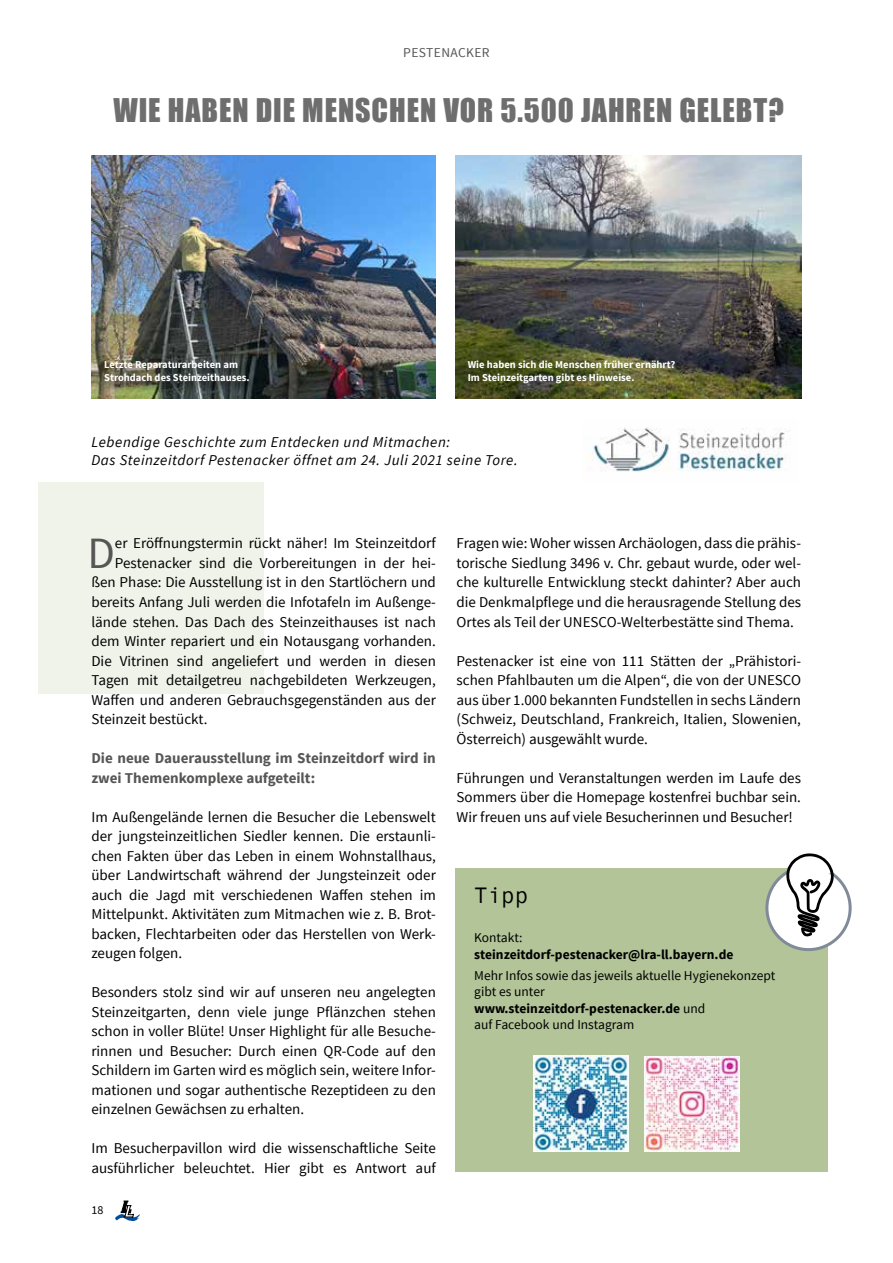
<style>
.page{position:relative;width:893px;height:1263px;background:#fff}
.page>*{position:absolute;margin:0;border:0;box-sizing:border-box;transform-origin:0 0}
.t1{font:44.7px "Source Sans Pro";color:#565655}
.t2{font:30px "Impact";letter-spacing:.03em;color:#6e6e6e}
.t3{font:22.5px "Andale Mono";color:#000}
.t4{font:15px/19.5px "Source Sans Pro";color:#000;text-align:justify}
.t5{font:italic 15px/18px "Source Sans Pro";letter-spacing:.04em;color:#000}
.t6{font:700 15px/19.5px "Source Sans Pro";color:#565655}
.t7{font:13.5px/16.5px "Source Sans Pro";color:#000}
.t8{font:700 13.5px "Source Sans Pro";color:#000}
.t9{font:13.5px "Source Sans Pro";letter-spacing:.03em;color:#565655}
.t10{font:12px "Source Sans Pro";color:#000}
.t11{font:700 10.5px/13.5px "Source Sans Pro";color:#fff}
.s1{font-weight:700}
</style>
<div class="page">
<img style="left:115px;top:1200px;width:24px;height:20px">
<svg style="left:121px;top:1201px;width:13px;height:17px"></svg>
<img style="left:92px;top:156px;width:344px;height:242px">
<img style="left:455px;top:156px;width:346px;height:242px">
<div style="left:39px;top:483px;width:225px;height:211px;background:#f0f3ea"></div>
<div style="left:455px;top:868px;width:372px;height:304px;background:#b2c498"></div>
<div style="left:767px;top:866px;width:83px;height:83px;background:#fff;border-radius:50%"></div>
<div style="left:765px;top:865px;width:87px;height:86px;border:3px solid #808a98;border-radius:50%"></div>
<svg style="left:786px;top:853px;width:48px;height:83px"></svg>
<img style="left:586px;top:427px;width:204px;height:45px">
<img style="left:533px;top:1055px;width:96px;height:96px">
<img style="left:645px;top:1056px;width:95px;height:95px">
<div style="left:101px;top:357px;width:159px;height:36px;background:#000;opacity:.95"></div>
<p class="t9" style="left:403px;top:44px;width:88px">PESTENACKER</p>
<h2 class="t2" style="left:113px;top:86px;width:672px">WIE HABEN DIE MENSCHEN VOR 5.500 JAHREN GELEBT?</h2>
<p class="t11" style="left:104px;top:358px;width:147px">Letzte Reparaturarbeiten am<br>Strohdach des Steinzeithauses.</p>
<p class="t11" style="left:468px;top:358px;width:209px">Wie haben sich die Menschen früher ernährt?<br>Im Steinzeitgarten gibt es Hinweise.</p>
<p class="t5" style="left:91px;top:433px;width:428px">Lebendige Geschichte zum Entdecken und Mitmachen:<br>Das Steinzeitdorf Pestenacker öffnet am 24. Juli 2021 seine Tore.</p>
<h1 class="t1" style="left:87px;top:525px;width:29px">D</h1>
<p class="t4" style="left:115px;top:534px;width:322px">er Eröffnungstermin rückt näher! Im Steinzeitdorf</p>
<p class="t4" style="left:115px;top:553px;width:322px">Pestenacker sind die Vorbereitungen in der hei-</p>
<p class="t4" style="left:91px;top:573px;width:346px">ßen Phase: Die Ausstellung ist in den Startlöchern und</p>
<p class="t4" style="left:91px;top:592px;width:346px">bereits Anfang Juli werden die Infotafeln im Außenge-</p>
<p class="t4" style="left:91px;top:612px;width:346px">lände stehen. Das Dach des Steinzeithauses ist nach</p>
<p class="t4" style="left:91px;top:631px;width:346px">dem Winter repariert und ein Notausgang vorhanden.</p>
<p class="t4" style="left:91px;top:651px;width:346px">Die Vitrinen sind angeliefert und werden in diesen</p>
<p class="t4" style="left:91px;top:670px;width:346px">Tagen mit detailgetreu nachgebildeten Werkzeugen,</p>
<p class="t4" style="left:91px;top:690px;width:346px">Waffen und anderen Gebrauchsgegenständen aus der</p>
<p class="t4" style="left:91px;top:709px;width:117px">Steinzeit bestückt.</p>
<p class="t6" style="left:91px;top:749px;width:346px">Die neue Dauerausstellung im Steinzeitdorf wird in zwei Themenkomplexe aufgeteilt:</p>
<p class="t4" style="left:91px;top:807px;width:346px">Im Außengelände lernen die Besucher die Lebenswelt der jungsteinzeitlichen Siedler kennen. Die erstaunli&shy;chen Fakten über das Leben in einem Wohnstallhaus, über Landwirtschaft während der Jungsteinzeit oder auch die Jagd mit verschiedenen Waffen stehen im Mittelpunkt. Aktivitäten zum Mitmachen wie z. B. Brot&shy;backen, Flechtarbeiten oder das Herstellen von Werk&shy;zeugen folgen.</p>
<p class="t4" style="left:91px;top:982px;width:346px">Besonders stolz sind wir auf unseren neu angelegten Steinzeitgarten, denn viele junge Pflänzchen stehen schon in voller Blüte! Unser Highlight für alle Besuche&shy;rinnen und Besucher: Durch einen QR-Code auf den Schildern im Garten wird es möglich sein, weitere Infor&shy;mationen und sogar authentische Rezeptideen zu den einzelnen Gewächsen zu erhalten.</p>
<p class="t4" style="left:91px;top:1138px;width:346px">Im Besucherpavillon wird die wissenschaftliche Seite ausführlicher beleuchtet. Hier gibt es Antwort auf</p>
<p class="t10" style="left:92px;top:1202px;width:13px">18</p>
<p class="t4" style="left:457px;top:534px;width:346px">Fragen wie: Woher wissen Archäologen, dass die prähis&shy;torische Siedlung 3496 v. Chr. gebaut wurde, oder wel&shy;che kulturelle Entwicklung steckt dahinter? Aber auch die Denkmalpflege und die herausragende Stellung des Ortes als Teil der UNESCO-Welterbestätte sind Thema.</p>
<p class="t4" style="left:457px;top:651px;width:346px">Pestenacker ist eine von 111 Stätten der „Prähistori&shy;schen Pfahlbauten um die Alpen“, die von der UNESCO aus über 1.000 bekannten Fundstellen in sechs Ländern (Schweiz, Deutschland, Frankreich, Italien, Slowenien, Österreich) ausgewählt wurde.</p>
<p class="t4" style="left:457px;top:768px;width:346px">Führungen und Veranstaltungen werden im Laufe des Sommers über die Homepage kostenfrei buchbar sein.<br>Wir freuen uns auf viele Besucherinnen und Besucher!</p>
<h3 class="t3" style="left:474px;top:881px;width:55px">Tipp</h3>
<p class="t7" style="left:474px;top:930px;width:50px">Kontakt:</p>
<p class="t8" style="left:474px;top:945px;width:261px">steinzeitdorf-pestenacker@lra-ll.bayern.de</p>
<p class="t7" style="left:474px;top:967px;width:303px">Mehr Infos sowie das jeweils aktuelle Hygienekonzept gibt es unter<br><span class="s1">www.steinzeitdorf-pestenacker.de</span> und<br>auf Facebook und Instagram</p>
</div>
